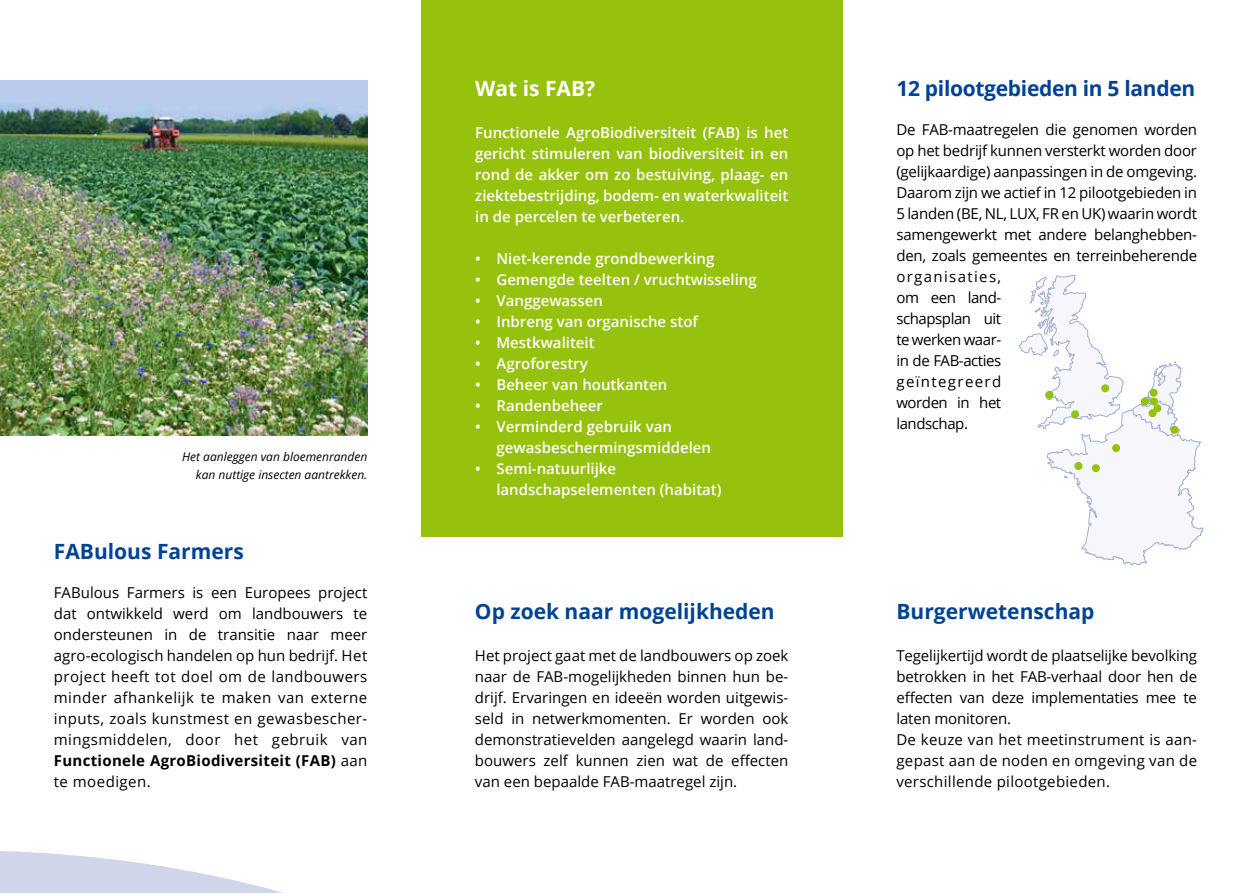
<style>
.page{position:relative;width:1251px;height:893px;background:#fff}
.page>*{position:absolute;margin:0;border:0;box-sizing:border-box;transform-origin:0 0}
.t1{font:700 21px "Open Sans";color:#004394}
.t2{font:700 21px "Open Sans";color:#fff}
.t3{font:15px/21px "Open Sans";letter-spacing:-.01em;color:#000;text-align:justify}
.t4{font:600 15px/21px "Open Sans";color:#fff}
.t5{font:italic 12px/18px "Open Sans";color:#000;text-align:right}
.s1{font-weight:700}
</style>
<div class="page">
<div style="left:421px;top:0;width:421px;height:537px;background:#96c10c"></div>
<img style="left:0;top:80px;width:367px;height:355px">
<svg style="left:0;top:851px;width:283px;height:42px"></svg>
<svg style="left:1018px;top:275px;width:185px;height:290px"></svg>
<div style="left:1170px;top:426px;width:8px;height:8px;background:#96c10c;border-radius:50%"></div>
<div style="left:1074px;top:462px;width:8px;height:8px;background:#96c10c;border-radius:50%"></div>
<div style="left:1091px;top:464px;width:8px;height:8px;background:#96c10c;border-radius:50%"></div>
<svg style="left:1100px;top:384px;width:8px;height:8px"></svg>
<svg style="left:1070px;top:410px;width:8px;height:8px"></svg>
<div style="left:1045px;top:391px;width:8px;height:8px;background:#96c10c;border-radius:50%"></div>
<div style="left:1140px;top:397px;width:8px;height:8px;background:#96c10c;border-radius:50%"></div>
<svg style="left:1111px;top:444px;width:8px;height:8px"></svg>
<div style="left:1149px;top:389px;width:8px;height:8px;background:#96c10c;border-radius:50%"></div>
<svg style="left:1149px;top:397px;width:8px;height:8px"></svg>
<div style="left:1153px;top:404px;width:8px;height:8px;background:#96c10c;border-radius:50%"></div>
<div style="left:1148px;top:409px;width:8px;height:8px;background:#96c10c;border-radius:50%"></div>
<p class="t5" style="left:182px;top:447px;width:187px">Het aanleggen van bloemenranden kan nuttige insecten aantrekken.</p>
<h1 class="t1" style="left:54px;top:536px;width:191px">FABulous Farmers</h1>
<p class="t3" style="left:54px;top:581px;width:315px">FABulous Farmers is een Europees project dat ontwikkeld werd om landbouwers te ondersteunen in de transitie naar meer agro-ecologisch handelen op hun bedrijf. Het project heeft tot doel om de landbouwers minder afhankelijk te maken van externe inputs, zoals kunstmest en gewasbescher&shy;mingsmiddelen, door het gebruik van <span class="s1">Functionele AgroBiodiversiteit (FAB)</span> aan te moedigen.</p>
<h1 class="t2" style="left:475px;top:74px;width:122px">Wat is FAB?</h1>
<p class="t4" style="left:475px;top:122px;width:315px;text-align:justify">Functionele AgroBiodiversiteit (FAB) is het gericht stimuleren van biodiversiteit in en rond de akker om zo bestuiving, plaag- en ziektebestrijding, bodem- en waterkwaliteit in de percelen te verbeteren.</p>
<p class="t4" style="left:475px;top:248px;width:241px">• Niet-kerende grondbewerking</p>
<p class="t4" style="left:475px;top:269px;width:283px">• Gemengde teelten / vruchtwisseling</p>
<p class="t4" style="left:475px;top:290px;width:129px">• Vanggewassen</p>
<p class="t4" style="left:475px;top:311px;width:224px">• Inbreng van organische stof</p>
<p class="t4" style="left:475px;top:332px;width:121px">• Mestkwaliteit</p>
<p class="t4" style="left:475px;top:353px;width:114px">• Agroforestry</p>
<p class="t4" style="left:475px;top:374px;width:194px">• Beheer van houtkanten</p>
<p class="t4" style="left:475px;top:395px;width:129px">• Randenbeheer</p>
<p class="t4" style="left:496px;top:416px;width:216px;text-indent:-21px">• Verminderd gebruik van gewasbeschermingsmiddelen</p>
<p class="t4" style="left:496px;top:458px;width:227px;text-indent:-21px">• Semi-natuurlijke landschapselementen (habitat)</p>
<h1 class="t1" style="left:475px;top:596px;width:301px">Op zoek naar mogelijkheden</h1>
<p class="t3" style="left:475px;top:644px;width:315px">Het project gaat met de landbouwers op zoek naar de FAB-mogelijkheden binnen hun be&shy;drijf. Ervaringen en ideeën worden uitgewis&shy;seld in netwerkmomenten. Er worden ook demonstratievelden aangelegd waarin land&shy;bouwers zelf kunnen zien wat de effecten van een bepaalde FAB-maatregel zijn.</p>
<h1 class="t1" style="left:896px;top:74px;width:300px">12 pilootgebieden in 5 landen</h1>
<p class="t3" style="left:896px;top:119px;width:302px;text-align:left">De FAB-maatregelen die genomen worden op het bedrijf kunnen versterkt worden door (gelijkaardige) aanpassingen in de omgeving.<br>Daarom zijn we actief in 12 pilootgebieden in<br>5 landen (BE, NL, LUX, FR en UK) waarin wordt samengewerkt met andere belanghebben&shy;den, zoals gemeentes en terreinbeherende organisaties,<br>om een land-<br>schapsplan uit<br>te werken waar-<br>in de FAB-acties<br>geïntegreerd<br>worden in het<br>landschap.</p>
<h1 class="t1" style="left:896px;top:596px;width:199px">Burgerwetenschap</h1>
<p class="t3" style="left:896px;top:644px;width:302px;text-align:left">Tegelijkertijd wordt de plaatselijke bevolking betrokken in het FAB-verhaal door hen de effecten van deze implementaties mee te laten monitoren.<br>De keuze van het meetinstrument is aan&shy;gepast aan de noden en omgeving van de verschillende pilootgebieden.</p>
</div>
